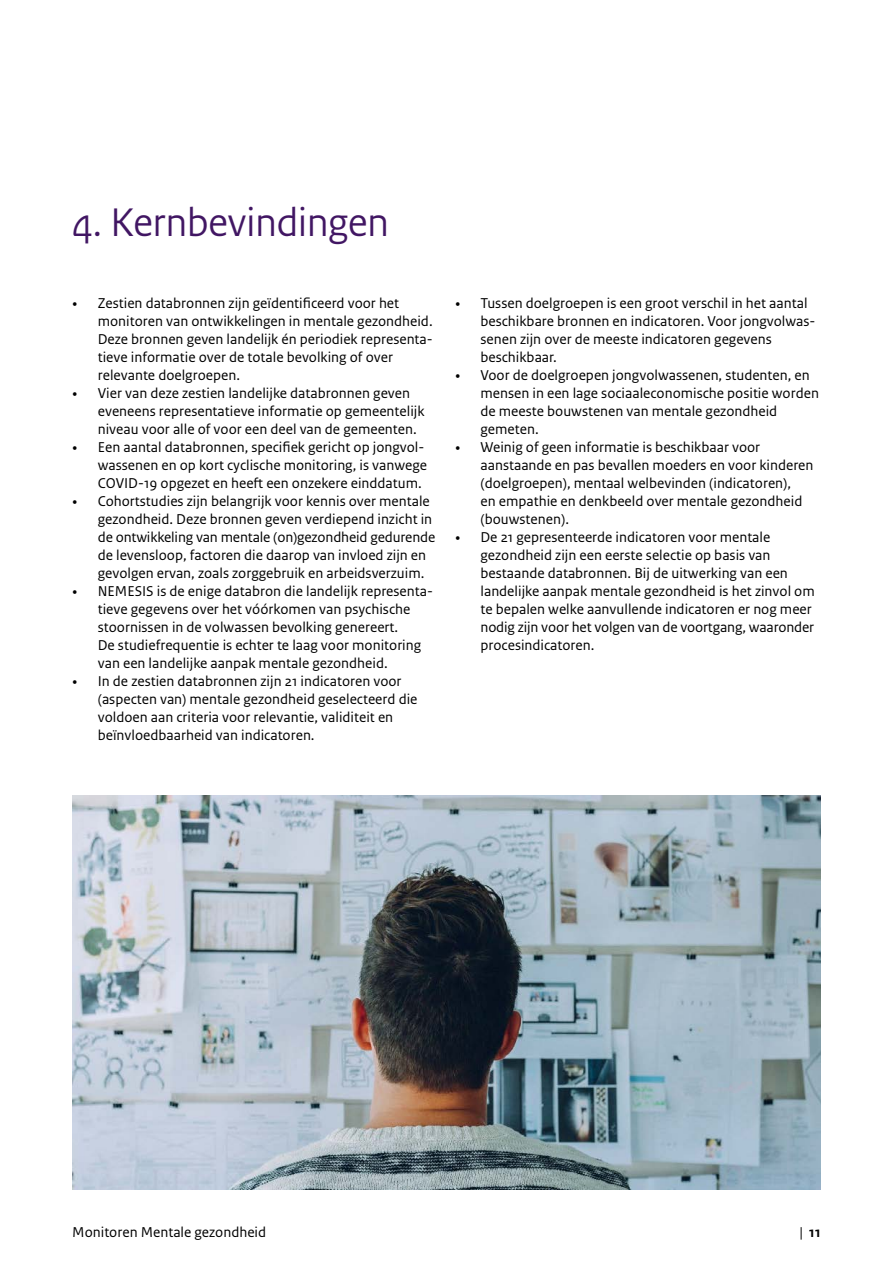
<style>
.page{position:relative;width:893px;height:1263px;background:#fff}
.page>*{position:absolute;margin:0;border:0;box-sizing:border-box;transform-origin:0 0}
._03_RIVM_Hoofdstukko{font:42px "Rijksoverheid Sans Heading";color:#411663}
.t1{font:15px/18px "Rijksoverheid Sans Text";color:#000}
.t2{font:700 15px "Rijksoverheid Sans Text";color:#000}
.s1{font-family:"Rijksoverheid Serif"}
.s2{font-weight:400}
</style>
<div class="page">
<img style="left:73px;top:795px;width:748px;height:395px">
<p class="_03_RIVM_Hoofdstukko" style="left:72px;top:198px;width:318px">4. Kernbevindingen</p>
<p class="t1" style="left:98px;top:294px;width:337px;text-indent:-26px"><span class="s1">•</span> Zestien databronnen zijn geïdentificeerd voor het monitoren van ontwikkelingen in mentale gezondheid.<br>Deze bronnen geven landelijk én periodiek representa&shy;tieve informatie over de totale bevolking of over relevante doelgroepen.</p>
<p class="t1" style="left:98px;top:384px;width:328px;text-indent:-26px"><span class="s1">•</span> Vier van deze zestien landelijke databronnen geven eveneens representatieve informatie op gemeentelijk niveau voor alle of voor een deel van de gemeenten.</p>
<p class="t1" style="left:98px;top:438px;width:331px;text-indent:-26px"><span class="s1">•</span> Een aantal databronnen, specifiek gericht op jongvol&shy;wassenen en op kort cyclische monitoring, is vanwege<br>COVID-19 opgezet en heeft een onzekere einddatum.</p>
<p class="t1" style="left:98px;top:492px;width:339px;text-indent:-26px"><span class="s1">•</span> Cohortstudies zijn belangrijk voor kennis over mentale gezondheid. Deze bronnen geven verdiepend inzicht in de ontwikkeling van mentale (on)gezondheid gedurende de levensloop, factoren die daarop van invloed zijn en gevolgen ervan, zoals zorggebruik en arbeidsverzuim.</p>
<p class="t1" style="left:98px;top:582px;width:337px;text-indent:-26px"><span class="s1">•</span> NEMESIS is de enige databron die landelijk representa&shy;tieve gegevens over het vóórkomen van psychische stoornissen in de volwassen bevolking genereert.<br>De studiefrequentie is echter te laag voor monitoring van een landelijke aanpak mentale gezondheid.</p>
<p class="t1" style="left:98px;top:672px;width:321px;text-indent:-26px"><span class="s1">•</span> In de zestien databronnen zijn 21 indicatoren voor (aspecten van) mentale gezondheid geselecteerd die voldoen aan criteria voor relevantie, validiteit en beïnvloedbaarheid van indicatoren.</p>
<p class="t1" style="left:480px;top:294px;width:337px;text-indent:-26px"><span class="s1">•</span> Tussen doelgroepen is een groot verschil in het aantal beschikbare bronnen en indicatoren. Voor jongvolwas&shy;senen zijn over de meeste indicatoren gegevens beschikbaar.</p>
<p class="t1" style="left:480px;top:366px;width:340px;text-indent:-26px"><span class="s1">•</span> Voor de doelgroepen jongvolwassenen, studenten, en mensen in een lage sociaaleconomische positie worden de meeste bouwstenen van mentale gezondheid gemeten.</p>
<p class="t1" style="left:480px;top:438px;width:334px;text-indent:-26px"><span class="s1">•</span> Weinig of geen informatie is beschikbaar voor aanstaande en pas bevallen moeders en voor kinderen (doelgroepen), mentaal welbevinden (indicatoren),<br>en empathie en denkbeeld over mentale gezondheid (bouwstenen).</p>
<p class="t1" style="left:480px;top:528px;width:336px;text-indent:-26px"><span class="s1">•</span> De 21 gepresenteerde indicatoren voor mentale gezondheid zijn een eerste selectie op basis van bestaande databronnen. Bij de uitwerking van een landelijke aanpak mentale gezondheid is het zinvol om te bepalen welke aanvullende indicatoren er nog meer nodig zijn voor het volgen van de voortgang, waaronder procesindicatoren.</p>
<p class="t1" style="left:72px;top:1223px;width:195px">Monitoren Mentale gezondheid</p>
<p class="t2" style="left:799px;top:1223px;width:23px"><span class="s2">|</span> 11</p>
</div>
